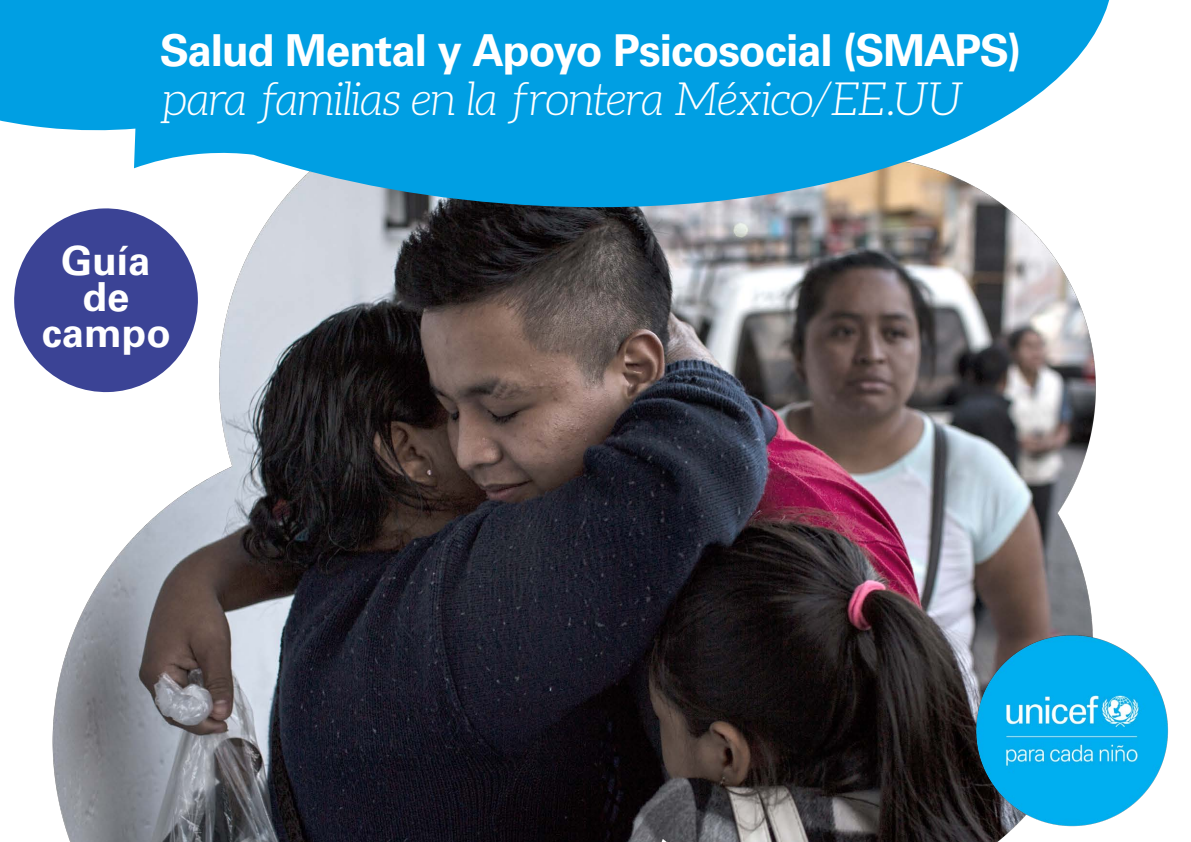
<style>
.page{position:relative;width:1191px;height:842px;background:#fff}
.page>*{position:absolute;margin:0;border:0;box-sizing:border-box;transform-origin:0 0}
.t1{font:italic 300 46px "Aleo";letter-spacing:-.03em;color:#fff}
.t2{font:700 44px "Univers LT Std";letter-spacing:-.025em;color:#fff}
.t3{font:700 40px/36px "Univers LT Std";color:#fff;text-align:center}
</style>
<div class="page">
<img style="left:52px;top:220px;width:1044px;height:622px">
<svg style="left:0;top:0;width:1110px;height:220px;fill:#009fe3"></svg>
<svg style="left:13px;top:207px;width:186px;height:186px"></svg>
<img style="left:960px;top:619px;width:208px;height:223px">
<p class="t2" style="left:160px;top:25px;width:863px">Salud Mental y Apoyo Psicosocial (SMAPS)</p>
<p class="t1" style="left:160px;top:74px;width:804px">para familias en la frontera México/EE.UU</p>
<p class="t3" style="left:42px;top:243px;width:130px">Guía de campo</p>
</div>
